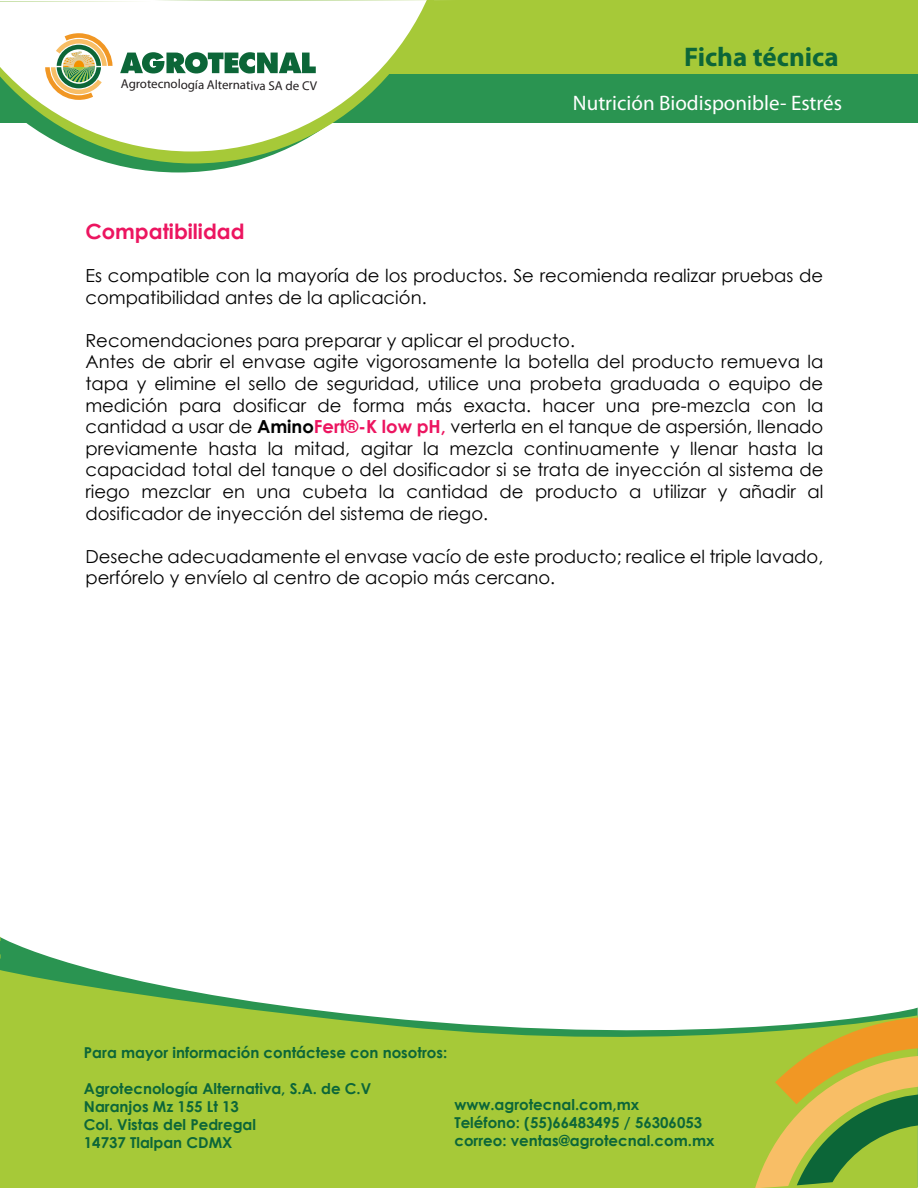
<style>
.page{position:relative;width:918px;height:1188px;background:#fff}
.page>*{position:absolute;margin:0;border:0;box-sizing:border-box;transform-origin:0 0}
.t1{font:700 27px "Myriad Pro";color:#0c6638}
.t2{font:21px "Myriad Pro";color:#fff}
.t3{font:700 21px "Century Gothic";color:#ec1560}
.t4{font:18px/21.6px "Century Gothic";color:#020202}
.t5{font:700 15px/18px "Century Gothic";color:#0c6638}
.t6{font:12.9px "Myriad Pro";color:#231f20}
.s1{font-weight:700}
.s2{font-weight:700;color:#ec1560}
</style>
<div class="page">
<div style="left:452px;top:0;width:466px;height:75px;background:#a6c938"></div>
<div style="left:0;top:75px;width:918px;height:48px;background:#2a9451"></div>
<svg style="left:109px;top:163px;width:139px;height:9px"></svg>
<svg style="left:75px;top:0;width:377px;height:163px"></svg>
<svg style="left:0;top:0;width:450px;height:151px"></svg>
<svg style="left:45px;top:33px;width:68px;height:67px"></svg>
<svg style="left:120px;top:52px;width:196px;height:21px"></svg>
<svg style="left:0;top:937px;width:94px;height:33px"></svg>
<svg style="left:0;top:970px;width:755px;height:218px;fill:#a6c938"></svg>
<svg style="left:0;top:959px;width:1px;height:56px"></svg>
<svg style="left:755px;top:1007px;width:163px;height:181px"></svg>
<p class="t6" style="left:121px;top:75px;width:197px;rotate:1deg">Agrotecnología Alternativa SA de CV</p>
<h1 class="t1" style="left:684px;top:39px;width:156px">Ficha técnica</h1>
<p class="t2" style="left:573px;top:90px;width:271px">Nutrición Biodisponible- Estrés</p>
<p class="t3" style="left:85px;top:218px;width:161px">Compatibilidad</p>
<p class="t4" style="left:85px;top:264px;width:739px">Es compatible con la mayoría de los productos. Se recomienda realizar pruebas de compatibilidad antes de la aplicación.</p>
<p class="t4" style="left:85px;top:329px;width:740px">Recomendaciones para preparar y aplicar el producto.<br>Antes de abrir el envase agite vigorosamente la botella del producto remueva la tapa y elimine el sello de seguridad, utilice una probeta graduada o equipo de medición para dosificar de forma más exacta. hacer una pre-mezcla con la cantidad a usar de <span class="s1">Amino</span><span class="s2">Fert®-K low pH,</span> verterla en el tanque de aspersión, llenado previamente hasta la mitad, agitar la mezcla continuamente y llenar hasta la capacidad total del tanque o del dosificador si se trata de inyección al sistema de riego mezclar en una cubeta la cantidad de producto a utilizar y añadir al dosificador de inyección del sistema de riego.</p>
<p class="t4" style="left:85px;top:545px;width:740px">Deseche adecuadamente el envase vacío de este producto; realice el triple lavado, perfórelo y envíelo al centro de acopio más cercano.</p>
<p class="t5" style="left:84px;top:1043px;width:365px">Para mayor información contáctese con nosotros:</p>
<p class="t5" style="left:84px;top:1079px;width:289px">Agrotecnología Alternativa, S.A. de C.V<br>Naranjos Mz 155 Lt 13<br>Col. Vistas del Pedregal<br>14737 Tlalpan CDMX</p>
<p class="t5" style="left:454px;top:1095px;width:262px">www.agrotecnal.com,mx<br>Teléfono: (55)66483495 / 56306053 correo: ventas@agrotecnal.com.mx</p>
</div>
